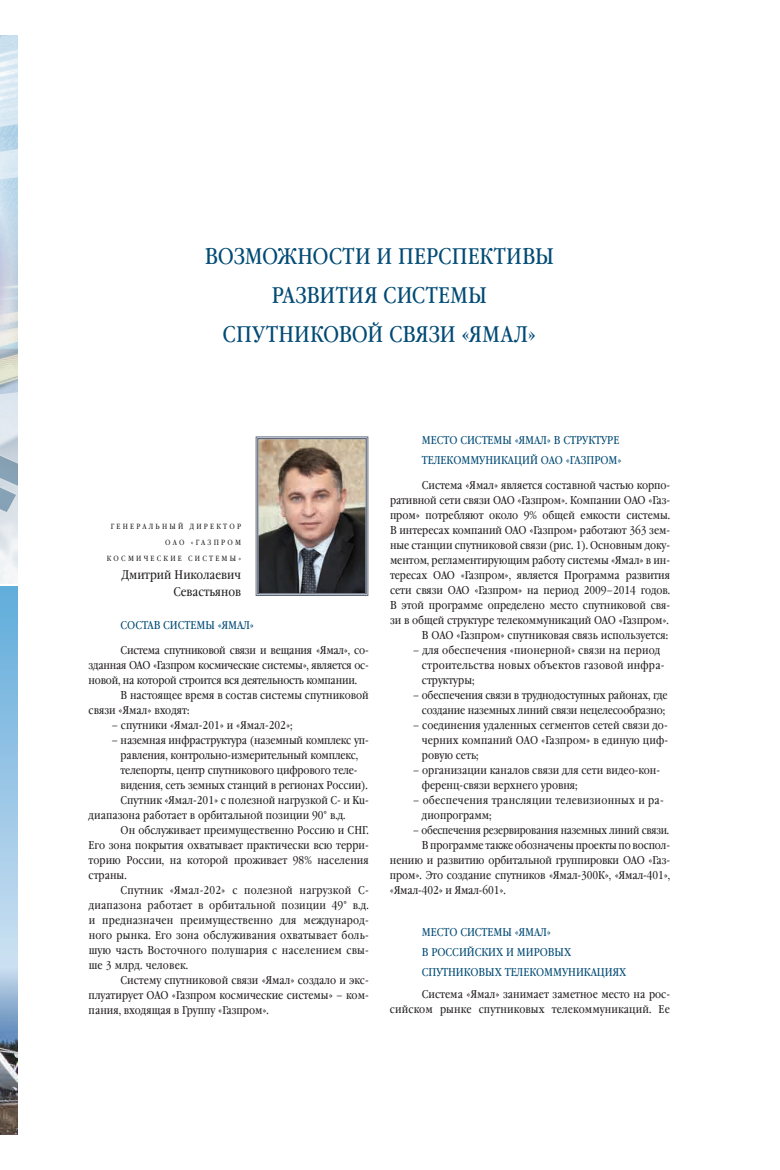
<style>
.page{position:relative;width:780px;height:1170px;background:#fff}
.page>*{position:absolute;margin:0;border:0;box-sizing:border-box;transform-origin:0 0}
.t1{font:22.5px/38.8px "Garamond Book Narrow C";color:#004a75;text-align:center}
.t2{font:12.5px/17.5px "Garamond Book Narrow C";color:#231f20;text-align:right}
.t3{font:11.25px/15px "Garamond Book Narrow C";color:#231f20}
.t4{font:11.25px/20px "Garamond Book Narrow C";color:#004a75}
.t5{font:11.25px/15px "Garamond Book Narrow C";letter-spacing:-.02em;color:#231f20;text-align:right}
.t6{font:11.25px/15px "Garamond Book Narrow C";letter-spacing:.02em;color:#231f20}
.t7{font:7.5px/16.2px "Garamond Book Narrow C";color:#231f20}
</style>
<div class="page">
<img style="left:256px;top:436px;width:112px;height:160px">
<div style="left:257px;top:438px;width:110px;height:156px;border:1px solid #5e697b"></div>
<img style="left:0;top:35px;width:18px;height:548px">
<svg style="left:0;top:586px;width:18px;height:376px;background:#95c5e5"></svg>
<img style="left:0;top:962px;width:18px;height:172px">
<h1 class="t1" style="left:205px;top:238px;width:350px">ВОЗМОЖНОСТИ И ПЕРСПЕКТИВЫ<br>РАЗВИТИЯ СИСТЕМЫ<br>СПУТНИКОВОЙ СВЯЗИ «ЯМАЛ»</h1>
<p class="t7" style="left:111px;top:518px;width:14px">Г енеральный</p>
<p class="t7" style="left:165px;top:518px;width:44px;text-indent:24px">директор<br>ОАО «Газпром</p>
<p class="t7" style="left:107px;top:551px;width:8px">космические</p>
<p class="t7" style="left:188px;top:551px;width:8px">системы</p>
<p class="t7" style="left:238px;top:551px;width:4px">»</p>
<p class="t2" style="left:122px;top:566px;width:121px">Дмитрий Николаевич<br>Севастьянов</p>
<p class="t4" style="left:120px;top:615px;width:135px">СОСТАВ СИСТЕМЫ «ЯМАЛ»</p>
<p class="t3" style="left:89px;top:643px;width:281px;text-align:justify;text-indent:32px">Система спутниковой связи и вещания «Ямал», со&shy;зданная ОАО «Газпром космические системы», является ос&shy;новой, на которой строится вся деятельность компании.</p>
<p class="t3" style="left:89px;top:688px;width:281px;text-indent:32px">В настоящее время в состав системы спутниковой связи «Ямал» входят:</p>
<p class="t3" style="left:111px;top:718px;width:183px">– спутники «Ямал-201» и «Ямал-202»;</p>
<p class="t3" style="left:111px;top:733px;width:259px">– наземная инфраструктура (наземный комплекс уп-</p>
<p class="t3" style="left:120px;top:748px;width:239px">равления, контрольно-измерительный комплекс,</p>
<p class="t3" style="left:120px;top:763px;width:238px">телепорты, центр спутникового цифрового теле-</p>
<p class="t3" style="left:120px;top:778px;width:249px">видения, сеть земных станций в регионах России).</p>
<p class="t3" style="left:120px;top:793px;width:250px">Спутник «Ямал-201» с полезной нагрузкой С- и Ku-</p>
<p class="t3" style="left:89px;top:808px;width:258px">диапазона работает в орбитальной позиции 90° в.д.</p>
<p class="t3" style="left:121px;top:822px;width:250px">Он обслуживает преимущественно Россию и СНГ.</p>
<p class="t3" style="left:89px;top:837px;width:281px">Его зона покрытия охватывает практически всю терри-</p>
<p class="t3" style="left:89px;top:852px;width:281px">торию России, на которой проживает 98% населения</p>
<p class="t3" style="left:89px;top:867px;width:40px">страны.</p>
<p class="t3" style="left:121px;top:882px;width:250px">Спутник «Ямал-202» с полезной нагрузкой С-</p>
<p class="t3" style="left:89px;top:897px;width:281px">диапазона работает в орбитальной позиции 49° в.д.</p>
<p class="t3" style="left:89px;top:912px;width:281px">и предназначен преимущественно для международ-</p>
<p class="t3" style="left:89px;top:927px;width:281px">ного рынка. Его зона обслуживания охватывает боль-</p>
<p class="t3" style="left:89px;top:942px;width:281px">шую часть Восточного полушария с населением свы-</p>
<p class="t3" style="left:89px;top:957px;width:101px">ше 3 млрд. человек.</p>
<p class="t3" style="left:121px;top:972px;width:250px">Систему спутниковой связи «Ямал» создало и экс-</p>
<p class="t3" style="left:89px;top:987px;width:281px">плуатирует ОАО «Газпром космические системы» – ком-</p>
<p class="t3" style="left:89px;top:1002px;width:182px">пания, входящая в Группу «Газпром».</p>
<p class="t4" style="left:422px;top:430px;width:201px">МЕСТО СИСТЕМЫ «ЯМАЛ» В СТРУКТУРЕ<br>ТЕЛЕКОММУНИКАЦИЙ ОАО «ГАЗПРОМ»</p>
<p class="t3" style="left:390px;top:478px;width:281px;text-align:right">Система «Ямал» является составной частью корпо&shy;ративной сети связи ОАО «Газпром». Компании ОАО «Газ&shy;пром» потребляют около 9% общей емкости системы.<br>В интересах компаний ОАО «Газпром» работают 363 зем&shy;ные станции спутниковой связи (рис. 1). Основным доку&shy;ментом, регламентирующим работу системы «Ямал» в ин&shy;тересах ОАО «Газпром», является Программа развития сети связи ОАО «Газпром» на период 2009–2014 годов.<br>В этой программе определено место спутниковой свя&shy;зи в общей структуре телекоммуникаций ОАО «Газпром».<br>В ОАО «Газпром» спутниковая связь используется:</p>
<p class="t3" style="left:422px;top:643px;width:244px;text-indent:-9px">– для обеспечения «пионерной» связи на период строительства новых объектов газовой инфра&shy;структуры;</p>
<p class="t5" style="left:412px;top:688px;width:256px">– обеспечения связи в труднодоступных районах, где создание наземных линий связи нецелесообразно;</p>
<p class="t3" style="left:422px;top:718px;width:248px;text-align:justify;text-indent:-9px">– соединения удаленных сегментов сетей связи до&shy;черних компаний ОАО «Газпром» в единую циф&shy;ровую сеть;</p>
<p class="t3" style="left:422px;top:763px;width:240px;text-indent:-9px">– организации каналов связи для сети видео-кон&shy;ференц-связи верхнего уровня;</p>
<p class="t6" style="left:422px;top:793px;width:243px;text-indent:-9px">– обеспечения трансляции телевизионных и ра&shy;диопрограмм;</p>
<p class="t5" style="left:412px;top:823px;width:258px">– обеспечения резервирования наземных линий связи.</p>
<p class="t3" style="left:422px;top:838px;width:250px">В программе также обозначены проекты по воспол-</p>
<p class="t3" style="left:390px;top:853px;width:281px">нению и развитию орбитальной группировки ОАО «Газ-</p>
<p class="t3" style="left:390px;top:868px;width:281px">пром». Это создание спутников «Ямал-300К», «Ямал-401»,</p>
<p class="t3" style="left:390px;top:883px;width:117px">«Ямал-402» и Ямал-601».</p>
<p class="t4" style="left:422px;top:922px;width:206px">МЕСТО СИСТЕМЫ «ЯМАЛ»<br>В РОССИЙСКИХ И МИРОВЫХ<br>СПУТНИКОВЫХ ТЕЛЕКОММУНИКАЦИЯХ</p>
<p class="t3" style="left:390px;top:986px;width:281px;text-align:right">Система «Ямал» занимает заметное место на рос&shy;сийском рынке спутниковых телекоммуникаций. Ее</p>
</div>
